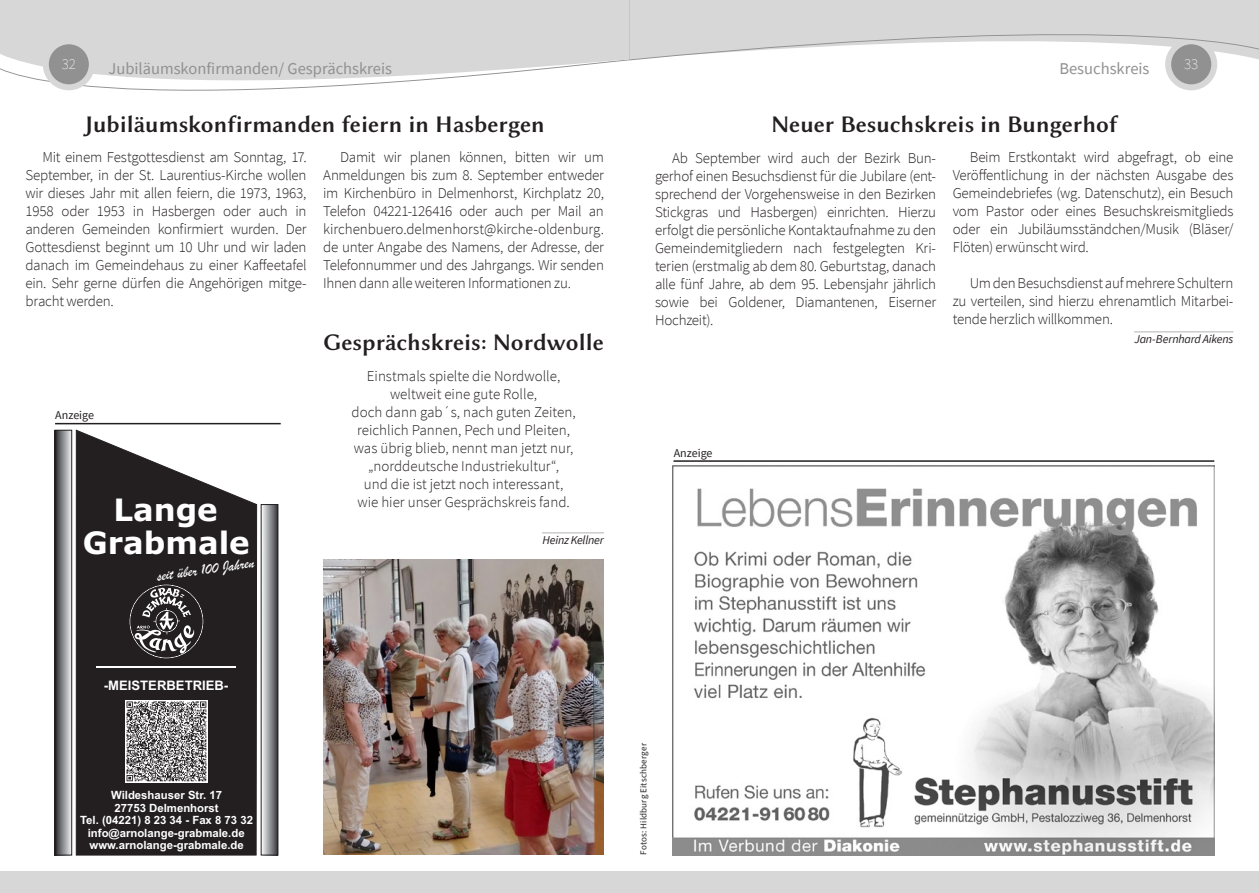
<style>
.page{position:relative;width:1259px;height:893px;background:#fff}
.page>*{position:absolute;margin:0;border:0;box-sizing:border-box;transform-origin:0 0}
.t1{font:700 30.9px/33.2px "Verdana";color:#fff;text-align:center}
.GB_Überschrift{font:24px "Lin Biolinum OB";color:#231f20}
.GB_Seitenüberschrift{font:16.5px "Source Sans Pro";color:#919191}
.t2{font:15.15px "Brush Script";color:#fff}
.GB_Text{font:300 15px/18px "Source Sans Pro";letter-spacing:-.02em;color:#231f20;text-align:justify}
.GB_Hinweiskasten_Blo{font:300 15px "Source Sans Pro";color:#231f20}
.t3{font:200 15px "Source Sans Pro";color:#fff}
.t4{font:700 13.05px "Arial";color:#fff}
.GB_Verfasser{font:italic 12px "Source Sans Pro";letter-spacing:-.015em;color:#231f20}
.GB_Hinweiskasten_Blo-2{font:12px "Source Sans Pro";color:#231f20}
.t5{font:700 11.4px/12.6px "Arial";color:#fff;text-align:center}
.GB_Fototext_links{font:9px "Source Sans Pro";letter-spacing:.02em;color:#231f20}
</style>
<div class="page">
<svg style="left:0;top:0;width:629px;height:91px;fill:#d7d7d7"></svg>
<div style="left:46px;top:41px;width:46px;height:46px;background:#919191;border-radius:50%"></div>
<div style="left:43px;top:38px;width:52px;height:52px;border:6px solid #d7d7d7;border-radius:50%"></div>
<div style="left:1168px;top:41px;width:46px;height:46px;background:#919191;border-radius:50%"></div>
<div style="left:1165px;top:38px;width:52px;height:52px;border:6px solid #d7d7d7;border-radius:50%"></div>
<svg style="left:629px;top:0;width:630px;height:63px"></svg>
<div style="left:0;top:872px;width:629px;height:21px;background:#d7d7d7"></div>
<div style="left:629px;top:872px;width:630px;height:21px;background:#d7d7d7"></div>
<svg style="left:54px;top:429px;width:225px;height:427px"></svg>
<svg style="left:76px;top:430px;width:181px;height:425px;fill:#231f20"></svg>
<svg style="left:57px;top:432px;width:13px;height:421px"></svg>
<div style="left:55px;top:430px;width:17px;height:425px;border:1px solid #231f20"></div>
<svg style="left:263px;top:506px;width:13px;height:347px"></svg>
<div style="left:261px;top:504px;width:17px;height:351px;border:1px solid #231f20"></div>
<hr style="left:97px;top:666px;width:139px;height:2px;background:#fff">
<svg style="left:130px;top:585px;width:73px;height:73px"></svg>
<svg style="left:125px;top:700px;width:83px;height:83px"></svg>
<svg style="left:127px;top:701px;width:79px;height:80px"></svg>
<hr style="left:55px;top:423px;width:226px;height:1px;background:#231f20">
<hr style="left:542px;top:532px;width:62px;height:1px;background:#b3b3b3">
<img style="left:323px;top:559px;width:281px;height:296px">
<img style="left:673px;top:466px;width:541px;height:389px">
<hr style="left:673px;top:460px;width:541px;height:2px;background:#231f20">
<hr style="left:1134px;top:331px;width:99px;height:1px;background:#b3b3b3">
<p class="t3" style="left:62px;top:55px;width:16px">32</p>
<p class="t3" style="left:1184px;top:55px;width:16px">33</p>
<p class="GB_Seitenüberschrift" style="left:108px;top:58px;width:285px">Jubiläumskonfirmanden/ Gesprächskreis</p>
<p class="GB_Seitenüberschrift" style="left:1059px;top:58px;width:92px">Besuchskreis</p>
<p class="GB_Überschrift" style="left:85px;top:110px;width:462px">Jubiläumskonfirmanden feiern in Hasbergen</p>
<p class="GB_Text" style="left:26px;top:148px;width:283px;text-indent:17px">Mit einem Festgottesdienst am Sonntag, 17.<br>September, in der St. Laurentius-Kirche wollen wir dieses Jahr mit allen feiern, die 1973, 1963, 1958 oder 1953 in Hasbergen oder auch in anderen Gemeinden konfirmiert wurden. Der Gottesdienst beginnt um 10 Uhr und wir laden danach im Gemeindehaus zu einer Kaffeetafel ein. Sehr gerne dürfen die Angehörigen mitge&shy;bracht werden.</p>
<p class="GB_Text" style="left:323px;top:148px;width:282px;text-indent:17px">Damit wir planen können, bitten wir um Anmeldungen bis zum 8. September entweder im Kirchenbüro in Delmenhorst, Kirchplatz 20, Telefon 04221-126416 oder auch per Mail an kirchenbuero.delmenhorst@kirche-oldenburg. de unter Angabe des Namens, der Adresse, der Telefonnummer und des Jahrgangs. Wir senden Ihnen dann alle weiteren Informationen zu.</p>
<p class="GB_Hinweiskasten_Blo-2" style="left:55px;top:407px;width:40px">Anzeige</p>
<p class="t1" style="left:83px;top:493px;width:168px">Lange<br>Grabmale</p>
<p class="t2" style="left:155px;top:567px;width:100px;rotate:-8deg">seit über 100 Jahren</p>
<p class="GB_Überschrift" style="left:323px;top:328px;width:282px">Gesprächskreis: Nordwolle</p>
<p class="GB_Hinweiskasten_Blo" style="left:367px;top:367px;width:195px">Einstmals spielte die Nordwolle,</p>
<p class="GB_Hinweiskasten_Blo" style="left:390px;top:385px;width:149px">weltweit eine gute Rolle,</p>
<p class="GB_Hinweiskasten_Blo" style="left:351px;top:403px;width:225px">doch dann gab´s, nach guten Zeiten,</p>
<p class="GB_Hinweiskasten_Blo" style="left:357px;top:421px;width:214px">reichlich Pannen, Pech und Pleiten,</p>
<p class="GB_Hinweiskasten_Blo" style="left:354px;top:439px;width:221px">was übrig blieb, nennt man jetzt nur,</p>
<p class="GB_Hinweiskasten_Blo" style="left:368px;top:457px;width:192px">„norddeutsche Industriekultur“,</p>
<p class="GB_Hinweiskasten_Blo" style="left:364px;top:475px;width:201px">und die ist jetzt noch interessant,</p>
<p class="GB_Hinweiskasten_Blo" style="left:357px;top:493px;width:214px">wie hier unser Gesprächskreis fand.</p>
<p class="GB_Verfasser" style="left:542px;top:532px;width:63px">Heinz Kellner</p>
<p class="GB_Überschrift" style="left:771px;top:111px;width:348px">Neuer Besuchskreis in Bungerhof</p>
<p class="GB_Text" style="left:655px;top:149px;width:283px;text-indent:17px">Ab September wird auch der Bezirk Bun&shy;gerhof einen Besuchsdienst für die Jubilare (ent&shy;sprechend der Vorgehensweise in den Bezirken Stickgras und Hasbergen) einrichten. Hierzu erfolgt die persönliche Kontaktaufnahme zu den Gemeindemitgliedern nach festgelegten Kri&shy;terien (erstmalig ab dem 80. Geburtstag, danach alle fünf Jahre, ab dem 95. Lebensjahr jährlich sowie bei Goldener, Diamantenen, Eiserner Hochzeit).</p>
<p class="GB_Text" style="left:952px;top:148px;width:282px;text-indent:17px">Beim Erstkontakt wird abgefragt, ob eine Veröffentlichung in der nächsten Ausgabe des Gemeindebriefes (wg. Datenschutz), ein Besuch vom Pastor oder eines Besuchskreismitglieds oder ein Jubiläumsständchen/Musik (Bläser/ Flöten) erwünscht wird.</p>
<p class="GB_Text" style="left:952px;top:274px;width:282px;text-indent:17px">Um den Besuchsdienst auf mehrere Schultern zu verteilen, sind hierzu ehrenamtlich Mitarbei&shy;tende herzlich willkommen.</p>
<p class="GB_Verfasser" style="left:1134px;top:331px;width:101px">Jan-Bernhard Aikens</p>
<p class="GB_Hinweiskasten_Blo-2" style="left:674px;top:445px;width:40px">Anzeige</p>
<p class="t4" style="left:104px;top:676px;width:126px">-MEISTERBETRIEB-</p>
<p class="t5" style="left:80px;top:789px;width:174px">Wildeshauser Str. 17<br>27753 Delmenhorst<br>Tel. (04221) 8 23 34 - Fax 8 73 32 info@arnolange-grabmale.de www.arnolange-grabmale.de</p>
<p class="GB_Fototext_links" style="left:638px;top:855px;width:113px;rotate:-90deg">Fotos: Hildburg Eitschberger</p>
</div>
